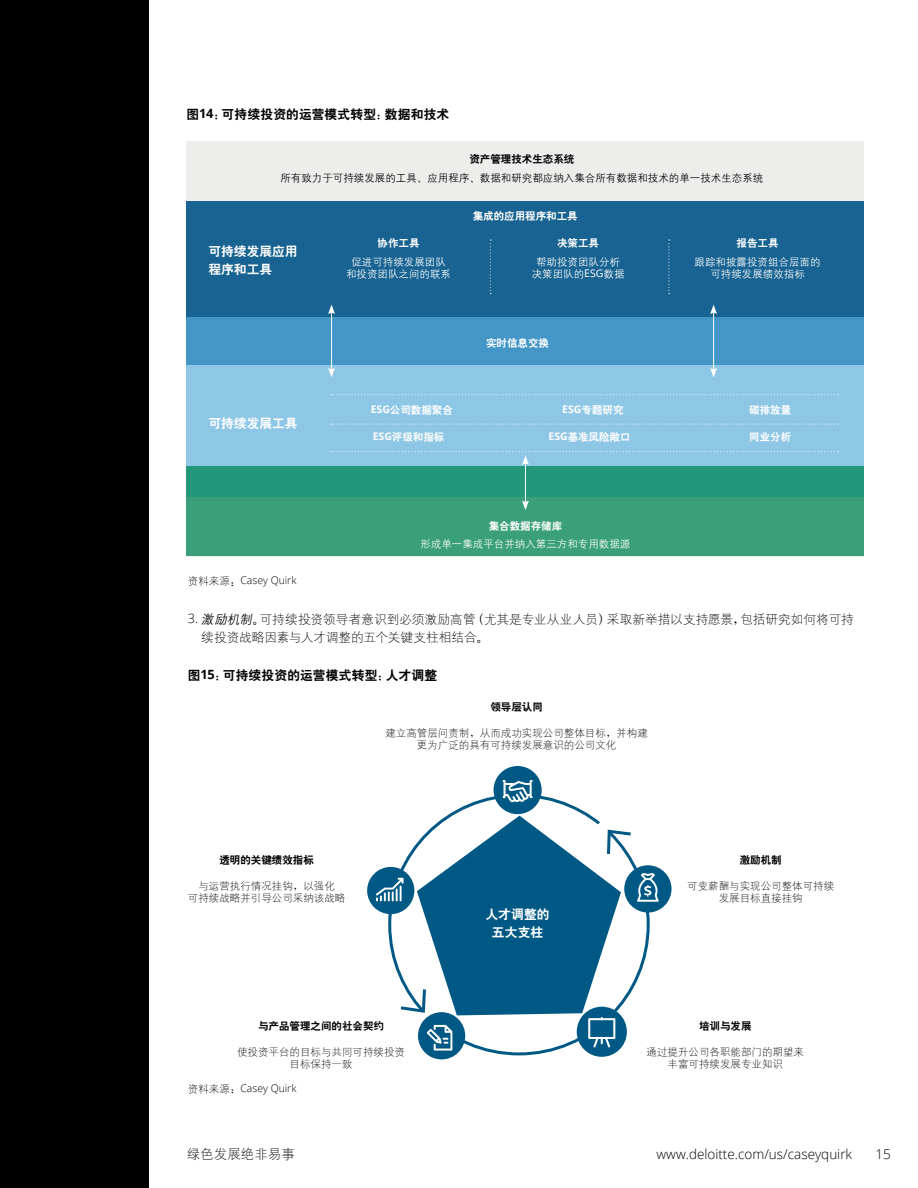
<style>
.page{position:relative;width:918px;height:1188px;background:#fff}
.page>*{position:absolute;margin:0;border:0;box-sizing:border-box;transform-origin:0 0}
.t1{font:300 13.5px "Open Sans";color:#000}
.t2{font:13.5px "H Yg 1 gj";color:#000}
.t3{font:12.75px/18px "H Yg 1 gj";letter-spacing:-.01em;color:#000}
.t4{font:12.75px "H Yb 2 gj";letter-spacing:.015em;color:#000}
.t5{font:12.75px/18px "H Yb 2 gj";color:#fff}
.t6{font:10.5px/12px "H Yg 1 gj";color:#000;text-align:center}
.t7{font:10.5px/12px "H Yg 2 gj";color:#fff;text-align:center}
.t8{font:10.5px "H Yb 2 gj";color:#fff}
.t9{font:10.5px "H Yg 2 gj";color:#000}
.t10{font:10.5px "H Yb 2 gj";color:#000}
.t11{font:300 10.5px "Open Sans";color:#000}
.s1{font-family:"Open Sans";font-weight:700}
.s2{font-family:"H Ya 6 gj"}
.s3{font-family:"Open Sans"}
.s4{font-family:"H Yg 1 gj";font-weight:400}
.s5{font-family:"H Ya 6 gj";font-weight:400}
.s6{font-family:"Open Sans";font-weight:300}
.s7{font-family:"H Yg 2 gj";font-style:italic}
</style>
<div class="page">
<div style="left:0;top:0;width:148px;height:1188px;background:#000"></div>
<div style="left:187px;top:141px;width:677px;height:415px;background:#edeeec"></div>
<div style="left:187px;top:201px;width:677px;height:164px;background:#186391"></div>
<svg style="left:187px;top:318px;width:677px;height:149px;background:#73b5da"></svg>
<svg style="left:367px;top:766px;width:305px;height:293px"></svg>
<hr style="left:331px;top:312px;width:1px;height:58px;background:#fff">
<svg style="left:328px;top:368px;width:7px;height:9px"></svg>
<svg style="left:328px;top:305px;width:7px;height:9px"></svg>
<hr style="left:713px;top:312px;width:1px;height:58px;background:#fff">
<svg style="left:710px;top:368px;width:7px;height:9px"></svg>
<svg style="left:710px;top:305px;width:7px;height:9px"></svg>
<svg style="left:490px;top:239px;width:1px;height:55px"></svg>
<svg style="left:330px;top:423px;width:508px;height:2px"></svg>
<svg style="left:330px;top:394px;width:508px;height:1px"></svg>
<svg style="left:668px;top:239px;width:2px;height:55px"></svg>
<div style="left:187px;top:467px;width:677px;height:89px;background:linear-gradient(to bottom,#239779,#43a37a)"></div>
<hr style="left:525px;top:462px;width:1px;height:41px;background:#fff">
<svg style="left:522px;top:501px;width:7px;height:9px"></svg>
<svg style="left:330px;top:451px;width:508px;height:14px;background:#90c8e6"></svg>
<p class="t4" style="left:187px;top:107px;width:264px">图<span class="s1">14</span><span class="s2">：</span>可持续投资的运营模式转型<span class="s2">：</span>数据和技术</p>
<p class="t10" style="left:469px;top:154px;width:106px">资产管理技术生态系统</p>
<p class="t9" style="left:280px;top:173px;width:484px">所有致力于可持续发展的工具<span class="s2">、</span>应用程序<span class="s2">、</span>数据和研究都应纳入集合所有数据和技术的单一技术生态系统</p>
<p class="t8" style="left:473px;top:211px;width:106px">集成的应用程序和工具</p>
<p class="t5" style="left:208px;top:242px;width:91px">可持续发展应用程序和工具</p>
<p class="t8" style="left:557px;top:238px;width:43px">决策工具</p>
<p class="t7" style="left:532px;top:256px;width:94px">帮助投资团队分析决策团队的<span class="s3">ESG</span>数据</p>
<p class="t8" style="left:378px;top:238px;width:43px">协作工具</p>
<p class="t7" style="left:346px;top:256px;width:106px">促进可持续发展团队和投资团队之间的联系</p>
<p class="t8" style="left:737px;top:238px;width:43px">报告工具</p>
<p class="t7" style="left:695px;top:256px;width:127px">跟踪和披露投资组合层面的可持续发展绩效指标</p>
<p class="t5" style="left:208px;top:414px;width:91px">可持续发展工具</p>
<p class="t8" style="left:486px;top:338px;width:64px">实时信息交换</p>
<p class="t8" style="left:371px;top:404px;width:84px"><span class="s1">ESG</span>公司数据聚合</p>
<p class="t8" style="left:562px;top:404px;width:63px"><span class="s1">ESG</span>专题研究</p>
<p class="t8" style="left:749px;top:404px;width:43px">碳排放量</p>
<p class="t8" style="left:373px;top:431px;width:73px"><span class="s1">ESG</span>评级和指标</p>
<p class="t8" style="left:549px;top:431px;width:84px"><span class="s1">ESG</span>基准风险敞口</p>
<p class="t8" style="left:749px;top:431px;width:43px">同业分析</p>
<p class="t8" style="left:489px;top:520px;width:75px">集合数据存储库</p>
<p class="t7" style="left:420px;top:538px;width:211px">形成单一集成平台并纳入第三方和专用数据源</p>
<p class="t11" style="left:188px;top:573px;width:110px"><span class="s4">资料来源</span><span class="s5">：</span>Casey Quirk</p>
<p class="t3" style="left:201px;top:610px;width:654px;text-indent:-13px"><span class="s6">3.</span> <span class="s7">激励机制</span><span class="s2">。</span>可持续投资领导者意识到必须激励高管<span class="s2">（</span>尤其是专业从业人员<span class="s2">）</span>采取新举措以支持愿景<span class="s2">，</span>包括研究如何将可持续投资战略因素与人才调整的五个关键支柱相结合<span class="s2">。</span></p>
<p class="t4" style="left:188px;top:669px;width:251px">图<span class="s1">15</span><span class="s2">：</span>可持续投资的运营模式转型<span class="s2">：</span>人才调整</p>
<p class="t10" style="left:490px;top:702px;width:54px">领导层认同</p>
<p class="t6" style="left:385px;top:726px;width:264px">建立高管层问责制<span class="s2">，</span>从而成功实现公司整体目标<span class="s2">，</span>并构建更为广泛的具有可持续发展意识的公司文化</p>
<p class="t10" style="left:219px;top:855px;width:96px">透明的关键绩效指标</p>
<p class="t6" style="left:188px;top:880px;width:159px">与运营执行情况挂钩<span class="s2">，</span>以强化<br>可持续战略并引导公司采纳该战略</p>
<p class="t5" style="left:486px;top:905px;width:66px;text-align:center">人才调整的五大支柱</p>
<p class="t10" style="left:740px;top:855px;width:43px">激励机制</p>
<p class="t6" style="left:687px;top:880px;width:148px">可变薪酬与实现公司整体可持续发展目标直接挂钩</p>
<p class="t10" style="left:258px;top:1021px;width:127px">与产品管理之间的社会契约</p>
<p class="t6" style="left:237px;top:1046px;width:169px">使投资平台的目标与共同可持续投资目标保持一致</p>
<p class="t11" style="left:188px;top:1081px;width:110px"><span class="s4">资料来源</span><span class="s5">：</span>Casey Quirk</p>
<p class="t10" style="left:699px;top:1021px;width:54px">培训与发展</p>
<p class="t6" style="left:647px;top:1046px;width:159px">通过提升公司各职能部门的期望来丰富可持续发展专业知识</p>
<p class="t2" style="left:187px;top:1147px;width:109px">绿色发展绝非易事</p>
<p class="t1" style="left:657px;top:1145px;width:197px">www.deloitte.com/us/caseyquirk</p>
<p class="t1" style="left:876px;top:1145px;width:17px">15</p>
</div>
